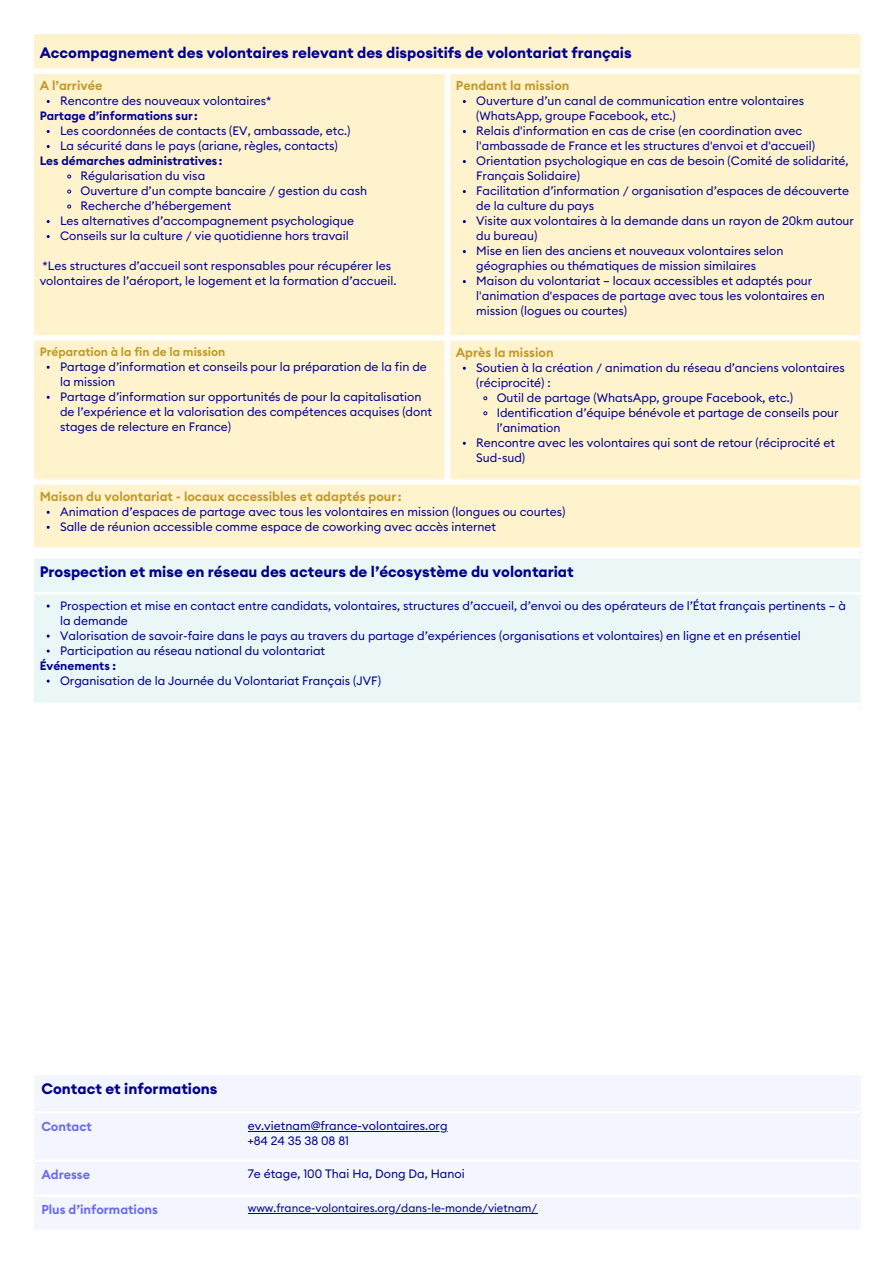
<style>
.page{position:relative;width:894px;height:1264px;background:#fff}
.page>*{position:absolute;margin:0;border:0;box-sizing:border-box;transform-origin:0 0}
.t1{font:700 15px "Euclid Circular A";color:#000091}
.t2{font:600 12.75px "Euclid Circular B";color:#c3992a}
.t3{font:600 12.75px "Euclid Circular B";color:#6a6af4}
.t4{font:12px/15px "Euclid Circular B";color:#000091}
.t5{font:600 12px "Euclid Circular B";color:#000091}
.t6{font:600 12px "Euclid Circular B";color:#c3992a}
.t7{font:11.25px "Euclid Circular B";color:#000091}
</style>
<div class="page">
<div style="left:34px;top:34px;width:826px;height:514px;background:#fff3ce"></div>
<div style="left:34px;top:558px;width:826px;height:145px;background:#eaf7f6"></div>
<svg style="left:66px;top:174px;width:6px;height:5px"></svg>
<svg style="left:66px;top:189px;width:6px;height:5px"></svg>
<svg style="left:66px;top:204px;width:6px;height:5px"></svg>
<svg style="left:482px;top:395px;width:6px;height:6px"></svg>
<svg style="left:482px;top:410px;width:6px;height:6px"></svg>
<hr style="left:34px;top:592px;width:825px;height:2px;background:#fff">
<div style="left:444px;top:74px;width:6px;height:405px;background:#fff"></div>
<div style="left:34px;top:68px;width:825px;height:6px;background:#fff"></div>
<div style="left:34px;top:335px;width:825px;height:6px;background:#fff"></div>
<div style="left:34px;top:479px;width:825px;height:6px;background:#fff"></div>
<div style="left:34px;top:547px;width:825px;height:11px;background:#fff"></div>
<div style="left:34px;top:702px;width:825px;height:12px;background:#fff"></div>
<div style="left:35px;top:1075px;width:825px;height:154px;background:#f3f6fe"></div>
<hr style="left:248px;top:1130px;width:199px;height:1px;background:#000091">
<hr style="left:248px;top:1213px;width:289px;height:1px;background:#000091">
<hr style="left:35px;top:1111px;width:824px;height:2px;background:#fff">
<hr style="left:35px;top:1159px;width:824px;height:2px;background:#fff">
<hr style="left:35px;top:1194px;width:824px;height:2px;background:#fff">
<p class="t1" style="left:40px;top:46px;width:593px">Accompagnement des volontaires relevant des dispositifs de volontariat français</p>
<p class="t2" style="left:40px;top:80px;width:64px">A l’arrivée</p>
<p class="t4" style="left:60px;top:94px;width:213px">Rencontre des nouveaux volontaires*</p>
<p class="t5" style="left:40px;top:110px;width:160px">Partage d’informations sur:</p>
<p class="t4" style="left:60px;top:124px;width:292px">Les coordonnées de contacts (EV, ambassade, etc.)</p>
<p class="t4" style="left:60px;top:139px;width:279px">La sécurité dans le pays (ariane, règles, contacts)</p>
<p class="t5" style="left:40px;top:155px;width:184px">Les démarches administratives:</p>
<p class="t4" style="left:80px;top:169px;width:126px">Régularisation du visa</p>
<p class="t4" style="left:80px;top:184px;width:288px">Ouverture d’un compte bancaire / gestion du cash</p>
<p class="t4" style="left:80px;top:199px;width:152px">Recherche d’hébergement</p>
<p class="t4" style="left:60px;top:214px;width:295px">Les alternatives d’accompagnement psychologique</p>
<p class="t4" style="left:60px;top:229px;width:290px">Conseils sur la culture / vie quotidienne hors travail</p>
<p class="t4" style="left:40px;top:259px;width:358px">*Les structures d’accueil sont responsables pour récupérer les volontaires de l’aéroport, le logement et la formation d’accueil.</p>
<p class="t2" style="left:455px;top:80px;width:115px">Pendant la mission</p>
<p class="t4" style="left:476px;top:94px;width:329px">Ouverture d’un canal de communication entre volontaires (WhatsApp, groupe Facebook, etc.)</p>
<p class="t4" style="left:476px;top:124px;width:340px">Relais d'information en cas de crise (en coordination avec l'ambassade de France et les structures d'envoi et d'accueil)</p>
<p class="t4" style="left:476px;top:154px;width:374px">Orientation psychologique en cas de besoin (Comité de solidarité,<br>Français Solidaire)</p>
<p class="t4" style="left:476px;top:184px;width:374px">Facilitation d’information / organisation d’espaces de découverte de la culture du pays</p>
<p class="t4" style="left:476px;top:214px;width:379px">Visite aux volontaires à la demande dans un rayon de 20km autour du bureau)</p>
<p class="t4" style="left:476px;top:244px;width:308px">Mise en lien des anciens et nouveaux volontaires selon géographies ou thématiques de mission similaires</p>
<p class="t4" style="left:476px;top:274px;width:350px">Maison du volontariat – locaux accessibles et adaptés pour l'animation d'espaces de partage avec tous les volontaires en mission (logues ou courtes)</p>
<p class="t6" style="left:40px;top:346px;width:187px">Préparation à la fin de la mission</p>
<p class="t4" style="left:60px;top:359px;width:368px">Partage d’information et conseils pour la préparation de la fin de la mission</p>
<p class="t4" style="left:60px;top:389px;width:373px">Partage d’information sur opportunités de pour la capitalisation de l’expérience et la valorisation des compétences acquises (dont stages de relecture en France)</p>
<p class="t2" style="left:455px;top:346px;width:99px">Après la mission</p>
<p class="t4" style="left:476px;top:360px;width:370px">Soutien à la création / animation du réseau d’anciens volontaires (réciprocité) :</p>
<p class="t4" style="left:496px;top:390px;width:298px">Outil de partage (WhatsApp, groupe Facebook, etc.)</p>
<p class="t4" style="left:496px;top:405px;width:343px">Identification d’équipe bénévole et partage de conseils pour l’animation</p>
<p class="t4" style="left:476px;top:435px;width:360px">Rencontre avec les volontaires qui sont de retour (réciprocité et<br>Sud-sud)</p>
<p class="t2" style="left:40px;top:490px;width:363px">Maison du volontariat - locaux accessibles et adaptés pour:</p>
<p class="t4" style="left:60px;top:504px;width:506px">Animation d’espaces de partage avec tous les volontaires en mission (longues ou courtes)</p>
<p class="t4" style="left:60px;top:519px;width:437px">Salle de réunion accessible comme espace de coworking avec accès internet</p>
<p class="t1" style="left:40px;top:565px;width:535px">Prospection et mise en réseau des acteurs de l’écosystème du volontariat</p>
<p class="t4" style="left:60px;top:598px;width:787px">Prospection et mise en contact entre candidats, volontaires, structures d’accueil, d’envoi ou des opérateurs de l’État français pertinents – à la demande</p>
<p class="t4" style="left:60px;top:628px;width:742px">Valorisation de savoir-faire dans le pays au travers du partage d’expériences (organisations et volontaires) en ligne et en présentiel</p>
<p class="t4" style="left:60px;top:643px;width:266px">Participation au réseau national du volontariat</p>
<p class="t5" style="left:40px;top:660px;width:78px">Événements :</p>
<p class="t4" style="left:60px;top:673px;width:322px">Organisation de la Journée du Volontariat Français (JVF)</p>
<p class="t1" style="left:41px;top:1082px;width:178px">Contact et informations</p>
<p class="t3" style="left:41px;top:1120px;width:52px">Contact</p>
<p class="t4" style="left:248px;top:1118px;width:201px">ev.vietnam@france-volontaires.org</p>
<p class="t4" style="left:248px;top:1133px;width:103px">+84 24 35 38 08 81</p>
<p class="t3" style="left:41px;top:1168px;width:50px">Adresse</p>
<p class="t4" style="left:248px;top:1167px;width:218px">7e étage, 100 Thai Ha, Dong Da, Hanoi</p>
<p class="t3" style="left:41px;top:1203px;width:118px">Plus d’informations</p>
<p class="t7" style="left:248px;top:1203px;width:291px">www.france-volontaires.org/dans-le-monde/vietnam/</p>
</div>
